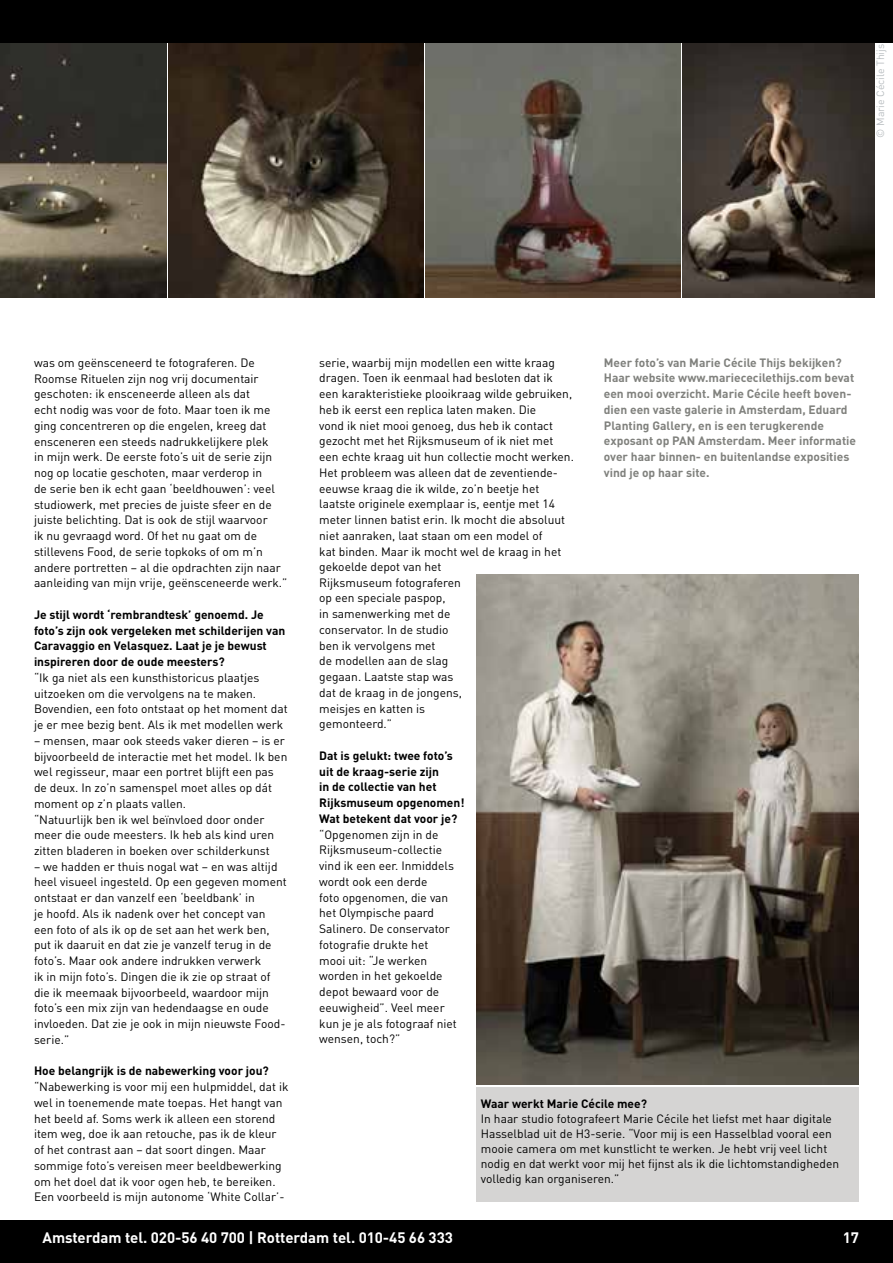
<style>
.page{position:relative;width:893px;height:1263px;background:#fff}
.page>*{position:absolute;margin:0;border:0;box-sizing:border-box;transform-origin:0 0}
.t1{font:700 15px "DIN";letter-spacing:-.005em;color:#fff}
.t2{font:12px/15.8px "DIN";color:#000}
.t3{font:700 12px/15.8px "DIN";color:#000}
.t4{font:700 12px/15.8px "DIN";color:#80817d}
.t5{font:10.5px "DIN";letter-spacing:-.005em;color:#b9bec1}
</style>
<div class="page">
<img style="left:0;top:43px;width:166px;height:255px">
<img style="left:168px;top:43px;width:255px;height:255px">
<img style="left:426px;top:43px;width:255px;height:255px">
<img style="left:683px;top:43px;width:191px;height:255px">
<div style="left:476px;top:1087px;width:383px;height:115px;background:#d5d4d3"></div>
<img style="left:476px;top:574px;width:383px;height:511px">
<div style="left:0;top:0;width:893px;height:43px;background:#000"></div>
<div style="left:0;top:1220px;width:893px;height:43px;background:#000"></div>
<p class="t5" style="left:874px;top:138px;width:95px;rotate:-90deg">© Marie Cécile Thijs</p>
<p class="t2" style="left:34px;top:354px;width:255px">was om geënsceneerd te fotograferen. De Roomse Rituelen zijn nog vrij documentair geschoten: ik ensceneerde alleen als dat<br>echt nodig was voor de foto. Maar toen ik me ging concentreren op die engelen, kreeg dat ensceneren een steeds nadrukkelijkere plek<br>in mijn werk. De eerste foto’s uit de serie zijn nog op locatie geschoten, maar verderop in<br>de serie ben ik echt gaan ‘beeldhouwen’: veel studiowerk, met precies de juiste sfeer en de juiste belichting. Dat is ook de stijl waarvoor<br>ik nu gevraagd word. Of het nu gaat om de stillevens Food, de serie topkoks of om m’n andere portretten – al die opdrachten zijn naar aanleiding van mijn vrije, geënsceneerde werk.”</p>
<p class="t3" style="left:34px;top:606px;width:253px">Je stijl wordt ‘rembrandtesk’ genoemd. Je foto’s zijn ook vergeleken met schilderijen van Caravaggio en Velasquez. Laat je je bewust inspireren door de oude meesters?</p>
<p class="t2" style="left:34px;top:669px;width:255px">“Ik ga niet als een kunsthistoricus plaatjes uitzoeken om die vervolgens na te maken.<br>Bovendien, een foto ontstaat op het moment dat je er mee bezig bent. Als ik met modellen werk</p>
<p class="t2" style="left:34px;top:732px;width:255px">– mensen, maar ook steeds vaker dieren – is er bijvoorbeeld de interactie met het model. Ik ben wel regisseur, maar een portret blijft een pas de deux. In zo’n samenspel moet alles op dát moment op z’n plaats vallen.<br>“Natuurlijk ben ik wel beïnvloed door onder meer die oude meesters. Ik heb als kind uren zitten bladeren in boeken over schilderkunst</p>
<p class="t2" style="left:34px;top:858px;width:254px">– we hadden er thuis nogal wat – en was altijd heel visueel ingesteld. Op een gegeven moment ontstaat er dan vanzelf een ‘beeldbank’ in<br>je hoofd. Als ik nadenk over het concept van een foto of als ik op de set aan het werk ben, put ik daaruit en dat zie je vanzelf terug in de foto’s. Maar ook andere indrukken verwerk<br>ik in mijn foto’s. Dingen die ik zie op straat of die ik meemaak bijvoorbeeld, waardoor mijn foto’s een mix zijn van hedendaagse en oude invloeden. Dat zie je ook in mijn nieuwste Food&shy;serie.”</p>
<p class="t3" style="left:34px;top:1063px;width:236px">Hoe belangrijk is de nabewerking voor jou?</p>
<p class="t2" style="left:34px;top:1079px;width:256px">“Nabewerking is voor mij een hulpmiddel, dat ik wel in toenemende mate toepas. Het hangt van het beeld af. Soms werk ik alleen een storend item weg, doe ik aan retouche, pas ik de kleur of het contrast aan – dat soort dingen. Maar sommige foto’s vereisen meer beeldbewerking om het doel dat ik voor ogen heb, te bereiken.<br>Een voorbeeld is mijn autonome ‘White Collar’-</p>
<p class="t2" style="left:319px;top:354px;width:256px">serie, waarbij mijn modellen een witte kraag dragen. Toen ik eenmaal had besloten dat ik een karakteristieke plooikraag wilde gebruiken, heb ik eerst een replica laten maken. Die<br>vond ik niet mooi genoeg, dus heb ik contact gezocht met het Rijksmuseum of ik niet met een echte kraag uit hun collectie mocht werken.<br>Het probleem was alleen dat de zeventiende&shy;eeuwse kraag die ik wilde, zo’n beetje het laatste originele exemplaar is, eentje met 14 meter linnen batist erin. Ik mocht die absoluut niet aanraken, laat staan om een model of<br>kat binden. Maar ik mocht wel de kraag in het gekoelde depot van het<br>Rijksmuseum fotograferen<br>op een speciale paspop,<br>in samenwerking met de<br>conservator. In de studio<br>ben ik vervolgens met<br>de modellen aan de slag<br>gegaan. Laatste stap was<br>dat de kraag in de jongens,<br>meisjes en katten is<br>gemonteerd.”</p>
<p class="t3" style="left:319px;top:747px;width:147px">Dat is gelukt: twee foto’s uit de kraag-serie zijn<br>in de collectie van het<br>Rijksmuseum opgenomen!<br>Wat betekent dat voor je?</p>
<p class="t2" style="left:319px;top:826px;width:139px">“Opgenomen zijn in de<br>Rijksmuseum-collectie vind ik een eer. Inmiddels wordt ook een derde<br>foto opgenomen, die van het Olympische paard<br>Salinero. De conservator fotografie drukte het mooi uit: “Je werken worden in het gekoelde depot bewaard voor de eeuwigheid”. Veel meer kun je je als fotograaf niet wensen, toch?”</p>
<p class="t4" style="left:604px;top:354px;width:252px">M eer foto’s van Marie Cécile Thijs bekijken?<br>Haar website www.mariececilethijs.com bevat een mooi overzicht. Marie Cécile heeft boven&shy;dien een vaste galerie in Amsterdam, Eduard Planting Gallery, en is een terugkerende exposant op PAN</p>
<p class="t4" style="left:604px;top:432px;width:254px;text-indent:94px">Amsterdam. Meer informatie over haar binnen- en buitenlandse exposities vind je op haar site.</p>
<p class="t3" style="left:481px;top:1095px;width:168px">Waar werkt Marie Cécile mee?</p>
<p class="t2" style="left:481px;top:1110px;width:360px;line-height:15px">In haar studio fotografeert Marie Cécile het liefst met haar digitale Hasselblad uit de H3-serie. “Voor mij is een Hasselblad vooral een mooie camera om met kunstlicht te werken. Je hebt vrij veel licht nodig en dat werkt voor mij het fijnst als ik die lichtomstandigheden volledig kan organiseren.”</p>
<p class="t1" style="left:43px;top:1227px;width:412px">Amsterdam tel. 020-56 40 700 | Rotterdam tel. 010-45 66 333</p>
<p class="t1" style="left:843px;top:1227px;width:18px">17</p>
</div>
